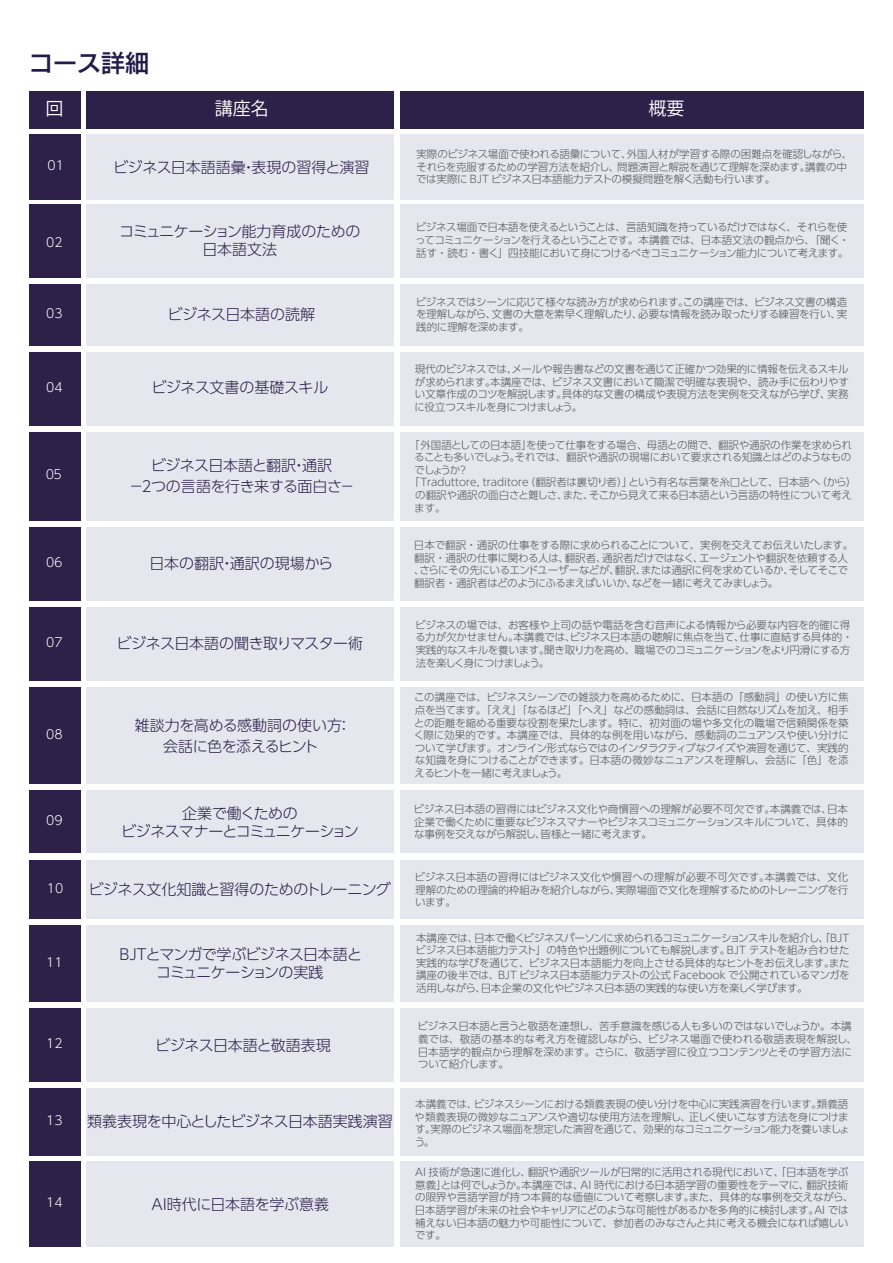
<style>
.page{position:relative;width:893px;height:1263px;background:#fff}
.page>*{position:absolute;margin:0;border:0;box-sizing:border-box;transform-origin:0 0}
.t1{font:24px "UD Kakugo Large Pr 6 N DB";color:#231c4a}
.t2{font:18px "Koz Go Pr 6 N";color:#fff}
.t3{font:300 15px/21px "UD Shin Go Pr 6 N";letter-spacing:-.02em;color:#2e2149;text-align:center}
.t4{font:300 15px "UD Shin Go Pr 6 N";color:#2e2149}
.t5{font:300 15px/18px "UD Shin Go Pr 6 N";letter-spacing:-.04em;color:#2e2149;text-align:center}
.t6{font:300 12.45px "UD Shin Go Pr 6 N";color:#fff}
.t7{font:300 10.5px/12.6px "UD Shin Go Pr 6 N";letter-spacing:-.025em;color:#57585a}
.t8{font:300 10.5px "UD Shin Go Pr 6 N";color:#57585a}
</style>
<div class="page">
<div style="left:87px;top:91px;width:307px;height:38px;background:#2e2149"></div>
<div style="left:29px;top:91px;width:52px;height:38px;background:#2e2149"></div>
<div style="left:400px;top:91px;width:464px;height:38px;background:#2e2149"></div>
<div style="left:87px;top:134px;width:307px;height:65px;background:#e5e6ee"></div>
<div style="left:87px;top:204px;width:307px;height:73px;background:#e5e6ee"></div>
<div style="left:87px;top:352px;width:307px;height:73px;background:#e5e6ee"></div>
<div style="left:87px;top:527px;width:307px;height:73px;background:#e5e6ee"></div>
<div style="left:87px;top:687px;width:307px;height:96px;background:#e5e6ee"></div>
<div style="left:87px;top:790px;width:307px;height:62px;background:#e5e6ee"></div>
<div style="left:87px;top:860px;width:307px;height:59px;background:#e5e6ee"></div>
<div style="left:87px;top:925px;width:307px;height:77px;background:#e5e6ee"></div>
<div style="left:87px;top:1008px;width:307px;height:74px;background:#e5e6ee"></div>
<div style="left:87px;top:1088px;width:307px;height:67px;background:#e5e6ee"></div>
<div style="left:87px;top:432px;width:307px;height:88px;background:#e5e6ee"></div>
<div style="left:87px;top:1161px;width:307px;height:85px;background:#e5e6ee"></div>
<div style="left:400px;top:134px;width:464px;height:65px;background:#e5e6ee"></div>
<div style="left:400px;top:204px;width:464px;height:73px;background:#e5e6ee"></div>
<div style="left:87px;top:284px;width:307px;height:61px;background:#e5e6ee"></div>
<div style="left:400px;top:284px;width:464px;height:61px;background:#e5e6ee"></div>
<div style="left:400px;top:352px;width:464px;height:73px;background:#e5e6ee"></div>
<div style="left:400px;top:527px;width:464px;height:73px;background:#e5e6ee"></div>
<div style="left:400px;top:687px;width:464px;height:96px;background:#e5e6ee"></div>
<div style="left:400px;top:790px;width:464px;height:62px;background:#e5e6ee"></div>
<div style="left:400px;top:860px;width:464px;height:59px;background:#e5e6ee"></div>
<div style="left:400px;top:925px;width:464px;height:77px;background:#e5e6ee"></div>
<div style="left:400px;top:1008px;width:464px;height:74px;background:#e5e6ee"></div>
<div style="left:400px;top:1088px;width:464px;height:67px;background:#e5e6ee"></div>
<div style="left:400px;top:432px;width:464px;height:88px;background:#e5e6ee"></div>
<div style="left:400px;top:1161px;width:464px;height:85px;background:#e5e6ee"></div>
<div style="left:29px;top:134px;width:52px;height:65px;background:#2e2149"></div>
<div style="left:29px;top:204px;width:52px;height:74px;background:#2e2149"></div>
<div style="left:29px;top:284px;width:52px;height:61px;background:#2e2149"></div>
<div style="left:29px;top:352px;width:52px;height:73px;background:#2e2149"></div>
<div style="left:29px;top:527px;width:52px;height:73px;background:#2e2149"></div>
<div style="left:87px;top:607px;width:307px;height:73px;background:#e5e6ee"></div>
<div style="left:400px;top:607px;width:464px;height:73px;background:#e5e6ee"></div>
<div style="left:29px;top:607px;width:52px;height:73px;background:#2e2149"></div>
<div style="left:29px;top:687px;width:52px;height:96px;background:#2e2149"></div>
<div style="left:29px;top:790px;width:52px;height:62px;background:#2e2149"></div>
<div style="left:29px;top:860px;width:52px;height:59px;background:#2e2149"></div>
<div style="left:29px;top:925px;width:52px;height:77px;background:#2e2149"></div>
<div style="left:29px;top:1008px;width:52px;height:74px;background:#2e2149"></div>
<div style="left:29px;top:1088px;width:52px;height:67px;background:#2e2149"></div>
<div style="left:29px;top:432px;width:52px;height:88px;background:#2e2149"></div>
<div style="left:29px;top:1161px;width:52px;height:85px;background:#2e2149"></div>
<h1 class="t1" style="left:29px;top:50px;width:122px">コース詳細</h1>
<h2 class="t2" style="left:45px;top:98px;width:19px">回</h2>
<h2 class="t2" style="left:215px;top:98px;width:55px">講座名</h2>
<h2 class="t2" style="left:648px;top:98px;width:37px">概要</h2>
<p class="t6" style="left:48px;top:155px;width:18px">01</p>
<p class="t6" style="left:46px;top:232px;width:18px">02</p>
<p class="t6" style="left:46px;top:303px;width:18px">03</p>
<p class="t6" style="left:46px;top:377px;width:18px">04</p>
<p class="t6" style="left:44px;top:465px;width:22px">０５</p>
<p class="t6" style="left:46px;top:552px;width:20px">0６</p>
<p class="t6" style="left:46px;top:632px;width:18px">07</p>
<p class="t6" style="left:46px;top:724px;width:18px">08</p>
<p class="t6" style="left:46px;top:810px;width:18px">09</p>
<p class="t6" style="left:47px;top:878px;width:18px">10</p>
<p class="t6" style="left:46px;top:952px;width:18px">11</p>
<p class="t6" style="left:46px;top:1033px;width:18px">12</p>
<p class="t6" style="left:46px;top:1110px;width:18px">13</p>
<p class="t6" style="left:46px;top:1192px;width:18px">14</p>
<h3 class="t4" style="left:113px;top:156px;width:258px">ビジネス日本語語彙・表現の習得と演習</h3>
<p class="t7" style="left:416px;top:148px;width:438px">実際のビジネス場面で使われる語彙について、外国人材が学習する際の困難点を確認しながら、それらを克服するための学習方法を紹介し、問題演習と解説を通じて理解を深めます。講義の中では実際に BJT ビジネス日本語能力テストの模擬問題を解く活動も行います。</p>
<h3 class="t3" style="left:119px;top:222px;width:243px;line-height:18px">コミュニケーション能力育成のための日本語文法</h3>
<p class="t7" style="left:415px;top:221px;width:436px">ビジネス場面で日本語を使えるということは、言語知識を持っているだけではなく、それらを使ってコミュニケーションを行えるということです。本講義では、日本語文法の観点から、「聞く・話す・読む・書く」四技能において身につけるべきコミュニケーション能力について考えます。</p>
<h3 class="t3" style="left:168px;top:304px;width:149px">ビジネス日本語の読解</h3>
<p class="t7" style="left:416px;top:295px;width:433px;text-align:justify">ビジネスではシーンに応じて様々な読み方が求められます。この講座では、ビジネス文書の構造を理解しながら、文書の大意を素早く理解したり、必要な情報を読み取ったりする練習を行い、実践的に理解を深めます。</p>
<h3 class="t3" style="left:151px;top:377px;width:178px">ビジネス文書の基礎スキル</h3>
<h3 class="t3" style="left:129px;top:454px;width:227px">ビジネス日本語と翻訳・通訳<br>－２つの言語を行き来する面白さ－</h3>
<h3 class="t4" style="left:149px;top:551px;width:185px">日本の翻訳・通訳の現場から</h3>
<h3 class="t3" style="left:117px;top:632px;width:248px">ビジネス日本語の聞き取りマスター術</h3>
<h3 class="t3" style="left:135px;top:714px;width:218px">雑談力を高める感動詞の使い方：会話に色を添えるヒント</h3>
<h3 class="t3" style="left:121px;top:804px;width:239px;line-height:18px">企業で働くための<br>ビジネスマナーとコミュニケーション</h3>
<h3 class="t3" style="left:88px;top:878px;width:304px">ビジネス文化知識と習得のためのトレーニング</h3>
<h3 class="t5" style="left:120px;top:945px;width:244px">BJTとマンガで学ぶビジネス日本語とコミュニケーションの実践</h3>
<h3 class="t3" style="left:155px;top:1034px;width:177px">ビジネス日本語と敬語表現</h3>
<h3 class="t3" style="left:87px;top:1111px;width:307px">類義表現を中心としたビジネス日本語実践演習</h3>
<h3 class="t3" style="left:151px;top:1193px;width:179px">AI時代に日本語を学ぶ意義</h3>
<p class="t7" style="left:414px;top:363px;width:436px;text-align:justify">現代のビジネスでは、メールや報告書などの文書を通じて正確かつ効果的に情報を伝えるスキルが求められます。本講座では、ビジネス文書において簡潔で明確な表現や、読み手に伝わりやすい文章作成のコツを解説します。具体的な文書の構成や表現方法を実例を交えながら学び、実務に役立つスキルを身につけましょう。</p>
<p class="t7" style="left:410px;top:438px;width:443px">「外国語としての日本語」を使って仕事をする場合、母語との間で、翻訳や通訳の作業を求められ</p>
<p class="t7" style="left:415px;top:450px;width:438px">ることも多いでしょう。それでは、翻訳や通訳の現場において要求される知識とはどのようなもの</p>
<p class="t7" style="left:415px;top:463px;width:55px">でしょうか？</p>
<p class="t8" style="left:410px;top:474px;width:448px">「Traduttore, traditore（翻訳者は裏切り者）」という有名な言葉を糸口として、日本語へ（から）</p>
<p class="t7" style="left:415px;top:488px;width:438px">の翻訳や通訳の面白さと難しさ、また、そこから見えて来る日本語という言語の特性について考え</p>
<p class="t7" style="left:415px;top:501px;width:32px">ます。</p>
<p class="t7" style="left:414px;top:538px;width:441px">日本で翻訳・通訳の仕事をする際に求められることについて、実例を交えてお伝えいたします。翻訳・通訳の仕事に関わる人は、翻訳者、通訳者だけではなく、エージェントや翻訳を依頼する人、さらにその先にいるエンドユーザーなどが、翻訳、または通訳に何を求めているか、そしてそこで翻訳者・通訳者はどのようにふるまえばいいか、などを一緒に考えてみましょう。</p>
<p class="t7" style="left:415px;top:618px;width:439px">ビジネスの場では、お客様や上司の話や電話を含む音声による情報から必要な内容を的確に得る力が欠かせません。本講義では、ビジネス日本語の聴解に焦点を当て、仕事に直結する具体的・実践的なスキルを養います。聞き取り力を高め、職場でのコミュニケーションをより円滑にする方法を楽しく身につけましょう。</p>
<p class="t7" style="left:414px;top:691px;width:437px;text-align:justify">この講座では、ビジネスシーンでの雑談力を高めるために、日本語の「感動詞」の使い方に焦点を当てます。「ええ」「なるほど」「へえ」などの感動詞は、会話に自然なリズムを加え、相手との距離を縮める重要な役割を果たします。特に、初対面の場や多文化の職場で信頼関係を築く際に効果的です。本講座では、具体的な例を用いながら、感動詞のニュアンスや使い分けについて学びます。オンライン形式ならではのインタラクティブなクイズや演習を通じて、実践的な知識を身につけることができます。日本語の微妙なニュアンスを理解し、会話に「色」を添えるヒントを一緒に考えましょう。</p>
<p class="t7" style="left:414px;top:802px;width:436px;text-align:justify">ビジネス日本語の習得にはビジネス文化や商慣習への理解が必要不可欠です。本講義では、日本企業で働くために重要なビジネスマナーやビジネスコミュニケーションスキルについて、具体的な事例を交えながら解説し、皆様と一緒に考えます。</p>
<p class="t7" style="left:415px;top:870px;width:435px;text-align:justify">ビジネス日本語の習得にはビジネス文化や慣習への理解が必要不可欠です。本講義では、文化理解のための理論的枠組みを紹介しながら、実際場面で文化を理解するためのトレーニングを行います。</p>
<p class="t7" style="left:416px;top:931px;width:435px;text-align:justify">本講座では、日本で働くビジネスパーソンに求められるコミュニケーションスキルを紹介し、「BJTビジネス日本語能力テスト」の特色や出題例についても解説します。BJT テストを組み合わせた実践的な学びを通じて、ビジネス日本語能力を向上させる具体的なヒントをお伝えします。また講座の後半では、BJT ビジネス日本語能力テストの公式 Facebook で公開されているマンガを活用しながら、日本企業の文化やビジネス日本語の実践的な使い方を楽しく学びます。</p>
<p class="t7" style="left:417px;top:1020px;width:441px">ビジネス日本語と言うと敬語を連想し、苦手意識を感じる人も多いのではないでしょうか。本講義では、敬語の基本的な考え方を確認しながら、ビジネス場面で使われる敬語表現を解説し、日本語学的観点から理解を深めます。さらに、敬語学習に役立つコンテンツとその学習方法について紹介します。</p>
<p class="t7" style="left:414px;top:1097px;width:437px">本講義では、ビジネスシーンにおける類義表現の使い分けを中心に実践演習を行います。類義語や類義表現の微妙なニュアンスや適切な使用方法を理解し、正しく使いこなす方法を身につけます。実際のビジネス場面を想定した演習を通じて、効果的なコミュニケーション能力を養いましょう。</p>
<p class="t7" style="left:415px;top:1165px;width:440px">AI 技術が急速に進化し、翻訳や通訳ツールが日常的に活用される現代において、「日本語を学ぶ意義」とは何でしょうか。本講座では、AI 時代における日本語学習の重要性をテーマに、翻訳技術の限界や言語学習が持つ本質的な価値について考察します。また、具体的な事例を交えながら、日本語学習が未来の社会やキャリアにどのような可能性があるかを多角的に検討します。AI では補えない日本語の魅力や可能性について、参加者のみなさんと共に考える機会になれば嬉しいです。</p>
</div>
